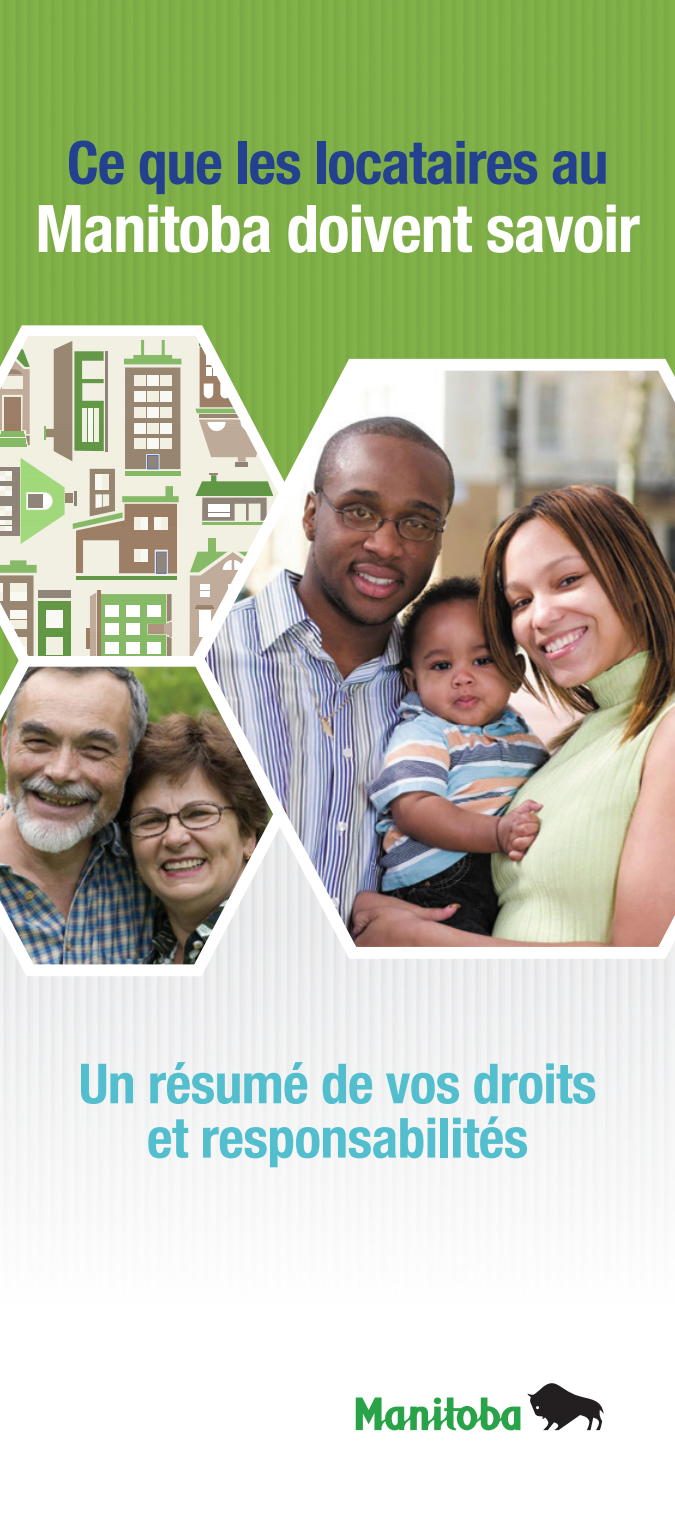
<style>
.page{position:relative;width:675px;height:1530px;background:#fff}
.page>*{position:absolute;margin:0;border:0;box-sizing:border-box;transform-origin:0 0}
.t1{font:700 condensed 65.5px "Helvetica Neue LT Std";letter-spacing:-.015em;color:#fff}
.t2{font:700 condensed 59.25px "Helvetica Neue LT Std";letter-spacing:-.015em;color:#23418f}
.t3{font:700 condensed 55.25px/54.2px "Helvetica Neue LT Std";letter-spacing:-.01em;color:#53becd;text-align:center}
</style>
<div class="page">
<img style="left:0;top:0;width:675px;height:1431px">
<img style="left:0;top:672px;width:295px;height:310px">
<svg style="left:0;top:316px;width:298px;height:356px;background:#c3c9a9"></svg>
<img style="left:185px;top:349px;width:490px;height:616px">
<svg style="left:527px;top:1383px;width:77px;height:47px"></svg>
<svg style="left:356px;top:1398px;width:164px;height:32px"></svg>
<div style="left:434px;top:1397px;width:7px;height:7px;background:#29a347;border-radius:50%"></div>
<h1 class="t2" style="left:67px;top:127px;width:543px">Ce que les locataires au</h1>
<h1 class="t1" style="left:35px;top:189px;width:606px">Manitoba doivent savoir</h1>
<p class="t3" style="left:79px;top:1056px;width:519px">Un résumé de vos droits et responsabilités</p>
</div>
